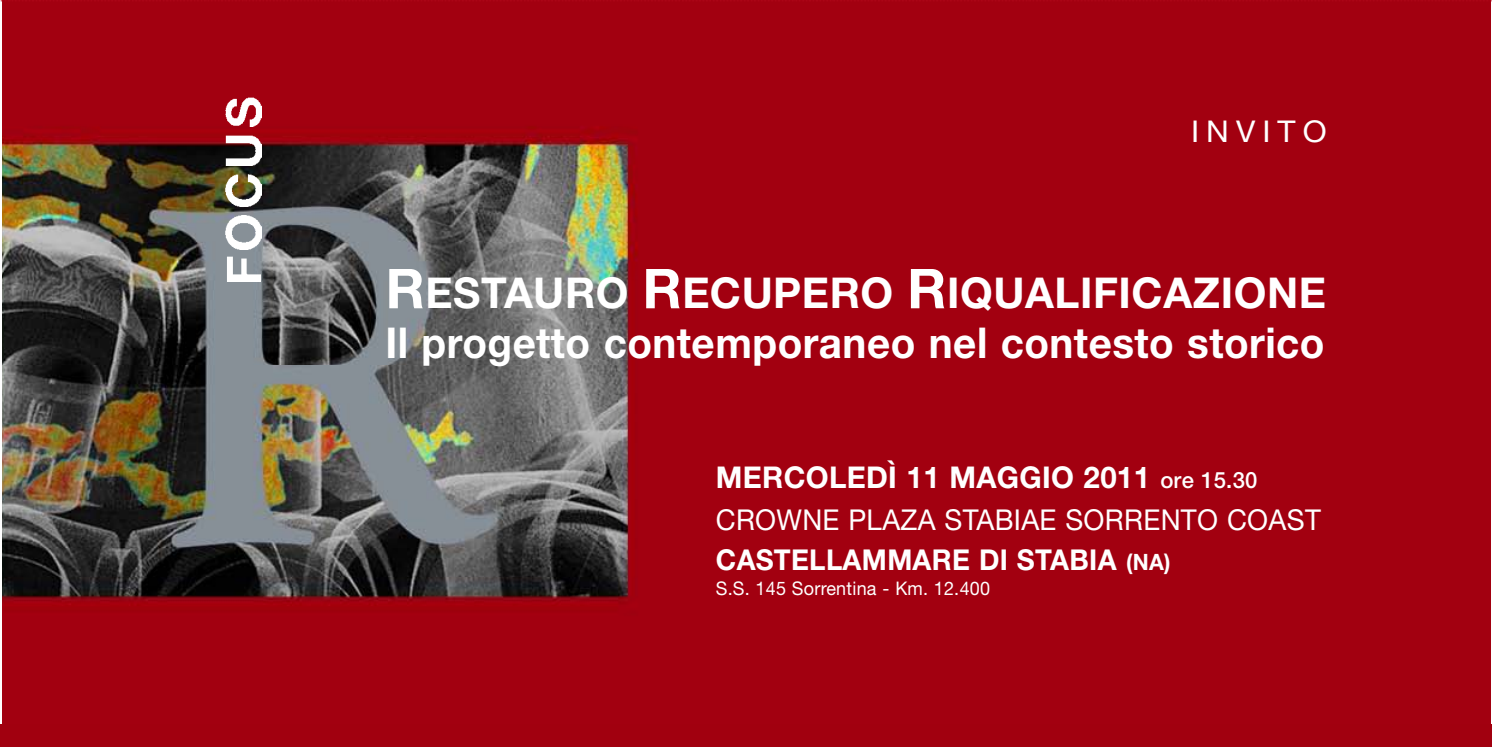
<style>
.page{position:relative;width:1492px;height:750px;background:#fff}
.page>*{position:absolute;margin:0;border:0;box-sizing:border-box;transform-origin:0 0}
.t1{font:700 42.5px/50px "Helvetica Neue";letter-spacing:.015em;color:#fff}
.t2{font:700 30px "Helvetica Neue";letter-spacing:.01em;color:#fff}
.t3{font:30px "Helvetica Neue";color:#fff;scale:1.05 1}
.t4{font:28.75px/40px "Helvetica Neue";letter-spacing:.01em;color:#fff;scale:.96 1}
.t5{font:18.75px "Helvetica Neue";letter-spacing:.01em;color:#fff;scale:.96 1}
.s1{font-size:55px}
.s2{font-weight:500;font-size:22.5px}
.s3{font-weight:700}
.s4{font-weight:700;font-size:22.5px}
</style>
<div class="page">
<img style="left:3px;top:1px;width:1487px;height:723px">
<svg style="left:0;top:0;width:1492px;height:1px"></svg>
<img style="left:215px;top:257px;width:46px;height:24px">
<img style="left:225px;top:215px;width:37px;height:34px">
<img style="left:225px;top:175px;width:37px;height:32px">
<img style="left:225px;top:136px;width:37px;height:29px">
<img style="left:225px;top:98px;width:36px;height:29px">
<div style="left:0;top:724px;width:1491px;height:22px;background:#a1000f"></div>
<p class="t3" style="left:1191px;top:121px;width:131px">I N V I T O</p>
<p class="t1" style="left:385px;top:272px;width:942px"><span class="s1">R</span>E S TAURO <span class="s1">R</span>ECUPERO <span class="s1">R</span>IQ U A L IF IC A Z IO N E<br>Il progetto contemporaneo nel contesto storico</p>
<p class="t2" style="left:715px;top:466px;width:543px">M E R C O L E DÌ 11 MAGGIO 2011 <span class="s2">ore 1 5 .3 0</span></p>
<p class="t4" style="left:715px;top:502px;width:632px">CROWNE PLAZA STABIAE SORRENTO COAST<br><span class="s3">CASTELLAMMARE DI STA B IA</span> <span class="s4">(N A )</span></p>
<p class="t5" style="left:715px;top:581px;width:287px">S.S. 145 Sorrentina - Km. 12.400</p>
</div>
